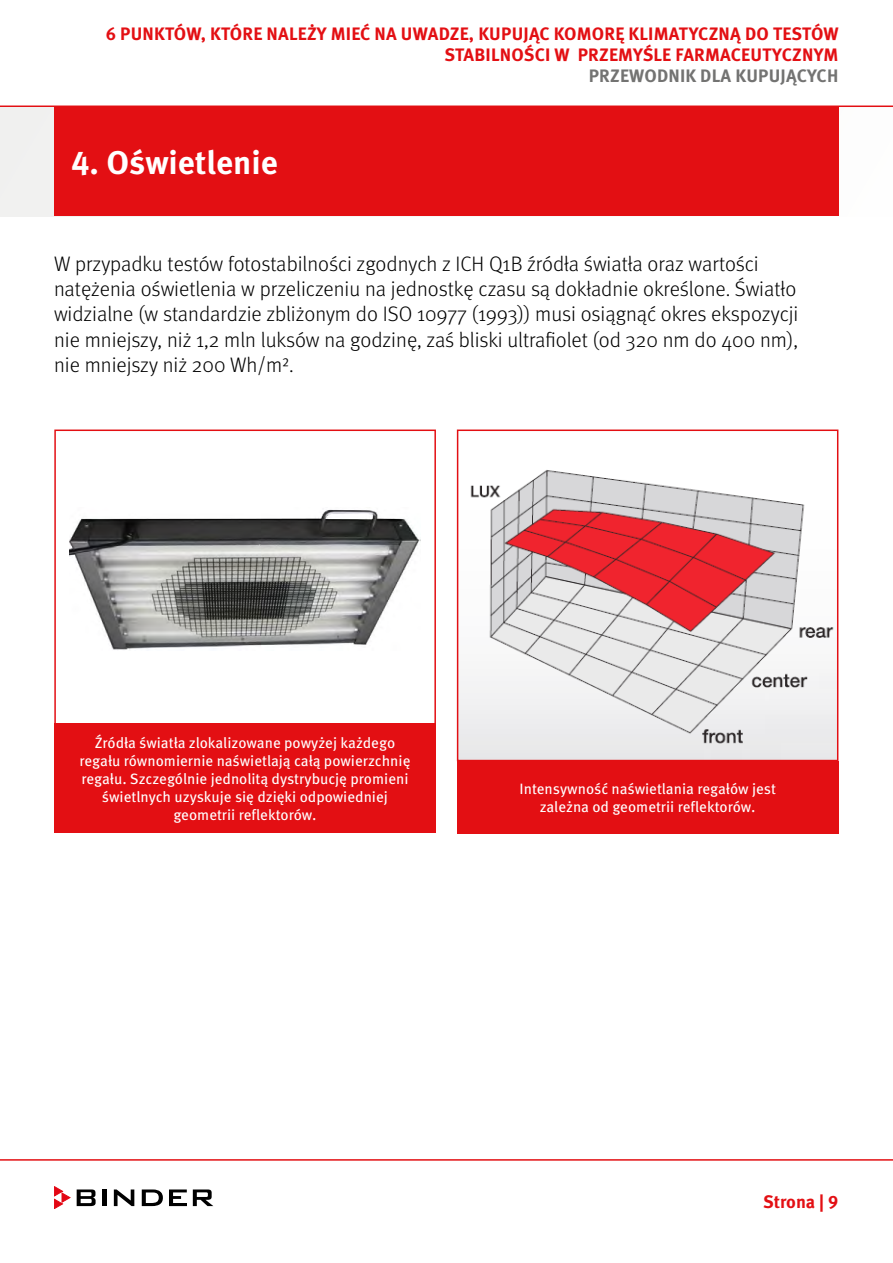
<style>
.page{position:relative;width:893px;height:1263px;background:#fff}
.page>*{position:absolute;margin:0;border:0;box-sizing:border-box;transform-origin:0 0}
.t1{font:700 33px "Meta Pro";color:#fff}
.t2{font:300 21px/25.2px "Meta Pro";color:#000}
.t3{font:700 18px/21px "Meta Pro";letter-spacing:.01em;color:#e30f13;text-align:right}
.t4{font:700 18px "Meta Pro";letter-spacing:.01em;color:#737372}
.t5{font:15px/18px "Meta Pro";color:#fff;text-align:center}
</style>
<div class="page">
<svg style="left:0;top:1159px;width:893px;height:48px"></svg>
<svg style="left:77px;top:1189px;width:19px;height:17px"></svg>
<hr style="left:102px;top:1189px;width:4px;height:17px;background:#000">
<svg style="left:114px;top:1189px;width:20px;height:17px"></svg>
<svg style="left:142px;top:1189px;width:21px;height:17px"></svg>
<svg style="left:169px;top:1189px;width:18px;height:17px"></svg>
<svg style="left:193px;top:1189px;width:20px;height:17px"></svg>
<svg style="left:54px;top:1186px;width:16px;height:23px"></svg>
<svg style="left:0;top:105px;width:893px;height:2px"></svg>
<div style="left:0;top:107px;width:893px;height:109px;background:linear-gradient(to bottom,#f6f2f2,#f7f3f3)"></div>
<div style="left:54px;top:106px;width:784px;height:110px;background:#e30f13"></div>
<img style="left:69px;top:509px;width:352px;height:141px">
<div style="left:54px;top:429px;width:382px;height:300px;border:2px solid #e30f13"></div>
<div style="left:54px;top:723px;width:382px;height:110px;background:#e30f13"></div>
<img style="left:460px;top:470px;width:375px;height:288px">
<div style="left:457px;top:429px;width:381px;height:332px;border:2px solid #e30f13"></div>
<div style="left:457px;top:761px;width:381px;height:72px;background:#e30f13"></div>
<p class="t3" style="left:106px;top:22px;width:734px">6 PUNKTÓW, KTÓRE NALEŻY MIEĆ NA UWADZE, KUPUJĄC KOMORĘ KLIMATYCZNĄ DO TESTÓW<br>STABILNOŚCI W PRZEMYŚLE FARMACEUTYCZNYM</p>
<p class="t4" style="left:589px;top:61px;width:251px">PRZEWODNIK DLA KUPUJĄCYCH</p>
<p class="t1" style="left:71px;top:136px;width:208px">4. Oświetlenie</p>
<p class="t2" style="left:54px;top:250px;width:746px">W przypadku testów fotostabilności zgodnych z ICH Q1B źródła światła oraz wartości natężenia oświetlenia w przeliczeniu na jednostkę czasu są dokładnie określone. Światło widzialne (w standardzie zbliżonym do ISO 10977 (1993)) musi osiągnąć okres ekspozycji nie mniejszy, niż 1,2 mln luksów na godzinę, zaś bliski ultrafiolet (od 320 nm do 400 nm), nie mniejszy niż 200 Wh/m².</p>
<p class="t5" style="left:79px;top:733px;width:333px">Źródła światła zlokalizowane powyżej każdego regału równomiernie naświetlają całą powierzchnię regału. Szczególnie jednolitą dystrybucję promieni świetlnych uzyskuje się dzięki odpowiedniej geometrii reflektorów.</p>
<p class="t5" style="left:520px;top:779px;width:258px">Intensywność naświetlania regałów jest zależna od geometrii reflektorów.</p>
<p class="t3" style="left:763px;top:1190px;width:77px">Strona | 9</p>
</div>
